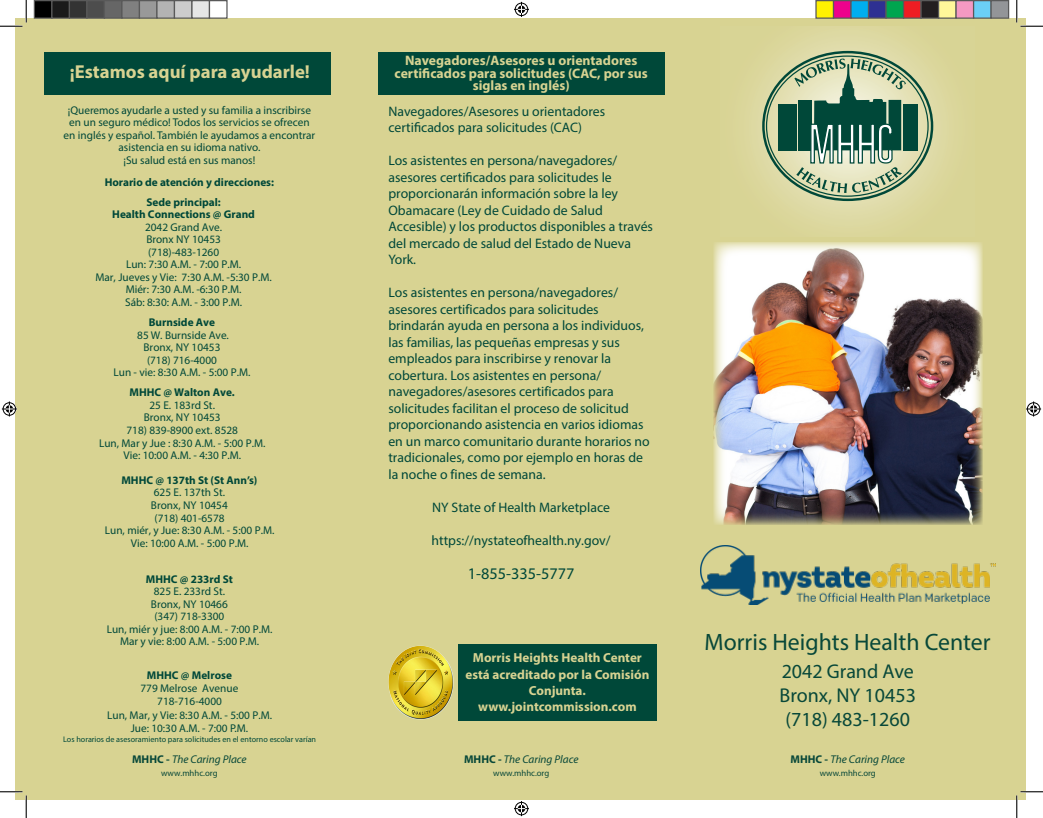
<style>
.page{position:relative;width:1043px;height:818px;background:#fff}
.page>*{position:absolute;margin:0;border:0;box-sizing:border-box;transform-origin:0 0}
.t1{font:23.75px "Myriad Pro";color:#084839}
.t2{font:20px "Myriad Pro";color:#084839}
.t3{font:700 18.75px "Myriad Pro";color:#d8d392}
.t4{font:16.25px "Myriad Pro";color:#004839}
.t5{font:13.75px/16.5px "Myriad Pro";color:#004839}
.t6{font:700 13.75px/12.5px "Myriad Pro";color:#d8d392;text-align:center}
.t7{font:700 13.12px/16.2px "Myriad Pro";color:#d8d392;text-align:center}
.t8{font:11.25px/12.5px "Myriad Pro";color:#004839;text-align:center}
.t9{font:italic 11.25px "Myriad Pro";color:#084839}
.t10{font:700 11.25px/19.8px "Myriad Pro";color:#004839}
.t11{font:8.75px "Myriad Pro";color:#084839}
.t12{font:8.12px "Myriad Pro";color:#004839}
.s1{font-weight:700}
.s2{font-weight:700;font-style:normal}
</style>
<div class="page">
<div style="left:16px;top:19px;width:1010px;height:781px;background:#d8d392"></div>
<svg style="left:745px;top:26px;width:208px;height:206px"></svg>
<div style="left:778px;top:104px;width:19px;height:46px;background:#004839"></div>
<div style="left:903px;top:104px;width:14px;height:46px;background:#004839"></div>
<svg style="left:794px;top:59px;width:111px;height:134px;background:#87a48b"></svg>
<div style="left:44px;top:52px;width:287px;height:42px;background:#004839"></div>
<img style="left:713px;top:242px;width:269px;height:283px">
<img style="left:388px;top:645px;width:66px;height:75px">
<div style="left:458px;top:643px;width:198px;height:77px;background:#004839"></div>
<div style="left:378px;top:52px;width:286px;height:42px;background:#004839"></div>
<img style="left:700px;top:545px;width:295px;height:59px">
<svg style="left:0;top:0;width:27px;height:27px"></svg>
<svg style="left:0;top:790px;width:27px;height:28px"></svg>
<svg style="left:1015px;top:0;width:27px;height:27px"></svg>
<svg style="left:1016px;top:791px;width:26px;height:27px"></svg>
<svg style="left:514px;top:2px;width:15px;height:15px"></svg>
<svg style="left:514px;top:801px;width:15px;height:15px"></svg>
<svg style="left:2px;top:401px;width:15px;height:15px"></svg>
<svg style="left:1026px;top:401px;width:15px;height:15px"></svg>
<div style="left:34px;top:1px;width:18px;height:17px;background:#000"></div>
<div style="left:34px;top:0;width:18px;height:19px;border:1px solid #595959"></div>
<div style="left:52px;top:1px;width:17px;height:17px;background:#1a1a1a"></div>
<div style="left:51px;top:0;width:19px;height:19px;border:1px solid #595959"></div>
<div style="left:69px;top:1px;width:18px;height:17px;background:#333"></div>
<div style="left:69px;top:0;width:19px;height:19px;border:1px solid #595959"></div>
<div style="left:87px;top:1px;width:17px;height:17px;background:#4d4d4d"></div>
<div style="left:86px;top:0;width:19px;height:19px;border:1px solid #595959"></div>
<div style="left:104px;top:1px;width:18px;height:17px;background:#666"></div>
<div style="left:104px;top:0;width:18px;height:19px;border:1px solid #595959"></div>
<div style="left:122px;top:1px;width:17px;height:17px;background:#808080"></div>
<div style="left:121px;top:0;width:19px;height:19px;border:1px solid #595959"></div>
<div style="left:139px;top:1px;width:18px;height:17px;background:#999"></div>
<div style="left:139px;top:0;width:19px;height:19px;border:1px solid #595959"></div>
<div style="left:157px;top:1px;width:17px;height:17px;background:#b3b3b3"></div>
<div style="left:156px;top:0;width:19px;height:19px;border:1px solid #595959"></div>
<div style="left:174px;top:1px;width:18px;height:17px;background:#ccc"></div>
<div style="left:174px;top:0;width:18px;height:19px;border:1px solid #595959"></div>
<div style="left:192px;top:1px;width:17px;height:17px;background:#e6e6e6"></div>
<div style="left:191px;top:0;width:19px;height:19px;border:1px solid #595959"></div>
<div style="left:209px;top:0;width:19px;height:19px;border:1px solid #595959"></div>
<div style="left:816px;top:1px;width:17px;height:17px;background:#fff101"></div>
<div style="left:815px;top:0;width:19px;height:19px;border:1px solid #595959"></div>
<div style="left:833px;top:1px;width:18px;height:17px;background:#ed028c"></div>
<div style="left:832px;top:0;width:19px;height:19px;border:1px solid #595959"></div>
<div style="left:851px;top:1px;width:17px;height:17px;background:#00aeef"></div>
<div style="left:850px;top:0;width:19px;height:19px;border:1px solid #595959"></div>
<div style="left:868px;top:1px;width:18px;height:17px;background:#2e3092"></div>
<div style="left:868px;top:0;width:18px;height:19px;border:1px solid #595959"></div>
<div style="left:886px;top:1px;width:17px;height:17px;background:#00a54f"></div>
<div style="left:885px;top:0;width:19px;height:19px;border:1px solid #595959"></div>
<div style="left:903px;top:1px;width:18px;height:17px;background:#ee1d23"></div>
<div style="left:902px;top:0;width:19px;height:19px;border:1px solid #595959"></div>
<div style="left:921px;top:1px;width:17px;height:17px;background:#231f20"></div>
<div style="left:920px;top:0;width:19px;height:19px;border:1px solid #595959"></div>
<div style="left:938px;top:1px;width:18px;height:17px;background:#fff79a"></div>
<div style="left:938px;top:0;width:18px;height:19px;border:1px solid #595959"></div>
<div style="left:956px;top:1px;width:17px;height:17px;background:#f499c2"></div>
<div style="left:955px;top:0;width:19px;height:19px;border:1px solid #595959"></div>
<div style="left:973px;top:1px;width:18px;height:17px;background:#6bcff6"></div>
<div style="left:972px;top:0;width:19px;height:19px;border:1px solid #595959"></div>
<div style="left:991px;top:1px;width:17px;height:17px;background:#939598"></div>
<div style="left:990px;top:0;width:19px;height:19px;border:1px solid #595959"></div>
<p class="t3" style="left:70px;top:60px;width:242px">¡Estamos aquí para ayudarle!</p>
<p class="t8" style="left:64px;top:103px;width:253px">¡Queremos ayudarle a usted y su familia a inscribirse en un seguro médico! Todos los servicios se ofrecen en inglés y español. También le ayudamos a encontrar asistencia en su idioma nativo.<br>¡Su salud está en sus manos!</p>
<p class="t10" style="left:146px;top:172px;width:129px;text-indent:-42px">Horario de atención y direcciones:<br>Sede principal:</p>
<p class="t8" style="left:95px;top:208px;width:178px"><span class="s1">Health Connections @ Grand<br></span>2042 Grand Ave.<br>Bronx NY 10453<br>(718)-483-1260<br>Lun: 7:30 A.M. - 7:00 P.M.<br>Mar, Jueves y Vie: 7:30 A.M. -5:30 P.M.<br>Miér: 7:30 A.M. -6:30 P.M.<br>Sáb: 8:30: A.M. - 3:00 P.M.</p>
<p class="t8" style="left:113px;top:316px;width:138px"><span class="s1">Burnside Ave<br></span>85 W. Burnside Ave.<br>Bronx, NY 10453<br>(718) 716-4000<br>Lun - vie: 8:30 A.M. - 5:00 P.M.</p>
<p class="t8" style="left:99px;top:386px;width:168px"><span class="s1">MHHC @ Walton Ave.<br></span>25 E. 183rd St.<br>Bronx, NY 10453<br>718) 839-8900 ext. 8528<br>Lun, Mar y Jue : 8:30 A.M. - 5:00 P.M.<br>Vie: 10:00 A.M. - 4:30 P.M.</p>
<p class="t8" style="left:105px;top:474px;width:171px"><span class="s1">MHHC @ 137th St (St Ann’s)<br></span>625 E. 137th St.<br>Bronx, NY 10454<br>(718) 401-6578<br>Lun, miér, y Jue: 8:30 A.M. - 5:00 P.M.<br>Vie: 10:00 A.M. - 5:00 P.M.</p>
<p class="t8" style="left:107px;top:572px;width:167px"><span class="s1">MHHC @ 233rd St<br></span>825 E. 233rd St.<br>Bronx, NY 10466<br>(347) 718-3300<br>Lun, miér y jue: 8:00 A.M. - 7:00 P.M.<br>Mar y vie: 8:00 A.M. - 5:00 P.M.</p>
<p class="t8" style="left:107px;top:668px;width:166px;line-height:13.1px"><span class="s1">MHHC @ Melrose<br></span>779 Melrose Avenue<br>718-716-4000<br>Lun, Mar, y Vie: 8:30 A.M. - 5:00 P.M.<br>Jue: 10:30 A.M. - 7:00 P.M.</p>
<p class="t12" style="left:63px;top:734px;width:254px">Los horarios de asesoramiento para solicitudes en el entorno escolar varían</p>
<p class="t9" style="left:132px;top:752px;width:116px"><span class="s2">MHHC -</span> The Caring Place</p>
<p class="t11" style="left:161px;top:768px;width:58px">www.mhhc.org</p>
<p class="t6" style="left:394px;top:54px;width:255px">Navegadores/Asesores u orientadores certificados para solicitudes (CAC, por sus siglas en inglés)</p>
<p class="t5" style="left:388px;top:102px;width:218px">Navegadores/Asesores u orientadores certificados para solicitudes (CAC)</p>
<p class="t5" style="left:388px;top:152px;width:266px">Los asistentes en persona/navegadores/ asesores certificados para solicitudes le proporcionarán información sobre la ley Obamacare (Ley de Cuidado de Salud Accesible) y los productos disponibles a través del mercado de salud del Estado de Nueva York.</p>
<p class="t5" style="left:388px;top:284px;width:263px">Los asistentes en persona/navegadores/ asesores certificados para solicitudes brindarán ayuda en persona a los individuos, las familias, las pequeñas empresas y sus empleados para inscribirse y renovar la cobertura. Los asistentes en persona/ navegadores/asesores certificados para solicitudes facilitan el proceso de solicitud proporcionando asistencia en varios idiomas en un marco comunitario durante horarios no tradicionales, como por ejemplo en horas de la noche o fines de semana.</p>
<p class="t5" style="left:432px;top:498px;width:179px">NY State of Health Marketplace</p>
<p class="t5" style="left:431px;top:531px;width:180px">https://nystateofhealth.ny.gov/</p>
<p class="t4" style="left:468px;top:563px;width:108px">1-855-335-5777</p>
<p class="t7" style="left:465px;top:649px;width:185px">Morris Heights Health Center está acreditado por la Comisión<br>Conjunta.</p>
<p class="t7" style="left:478px;top:698px;width:160px">www.jointcommission.com</p>
<p class="t9" style="left:464px;top:751px;width:116px"><span class="s2">MHHC -</span> The Caring Place</p>
<p class="t11" style="left:493px;top:767px;width:58px">www.mhhc.org</p>
<p class="t1" style="left:704px;top:627px;width:287px">Morris Heights Health Center</p>
<p class="t2" style="left:781px;top:659px;width:134px">2042 Grand Ave</p>
<p class="t2" style="left:779px;top:683px;width:138px">Bronx, NY 10453</p>
<p class="t2" style="left:785px;top:707px;width:126px">(718) 483-1260</p>
<p class="t9" style="left:790px;top:751px;width:116px"><span class="s2">MHHC -</span> The Caring Place</p>
<p class="t11" style="left:819px;top:767px;width:58px">www.mhhc.org</p>
</div>
